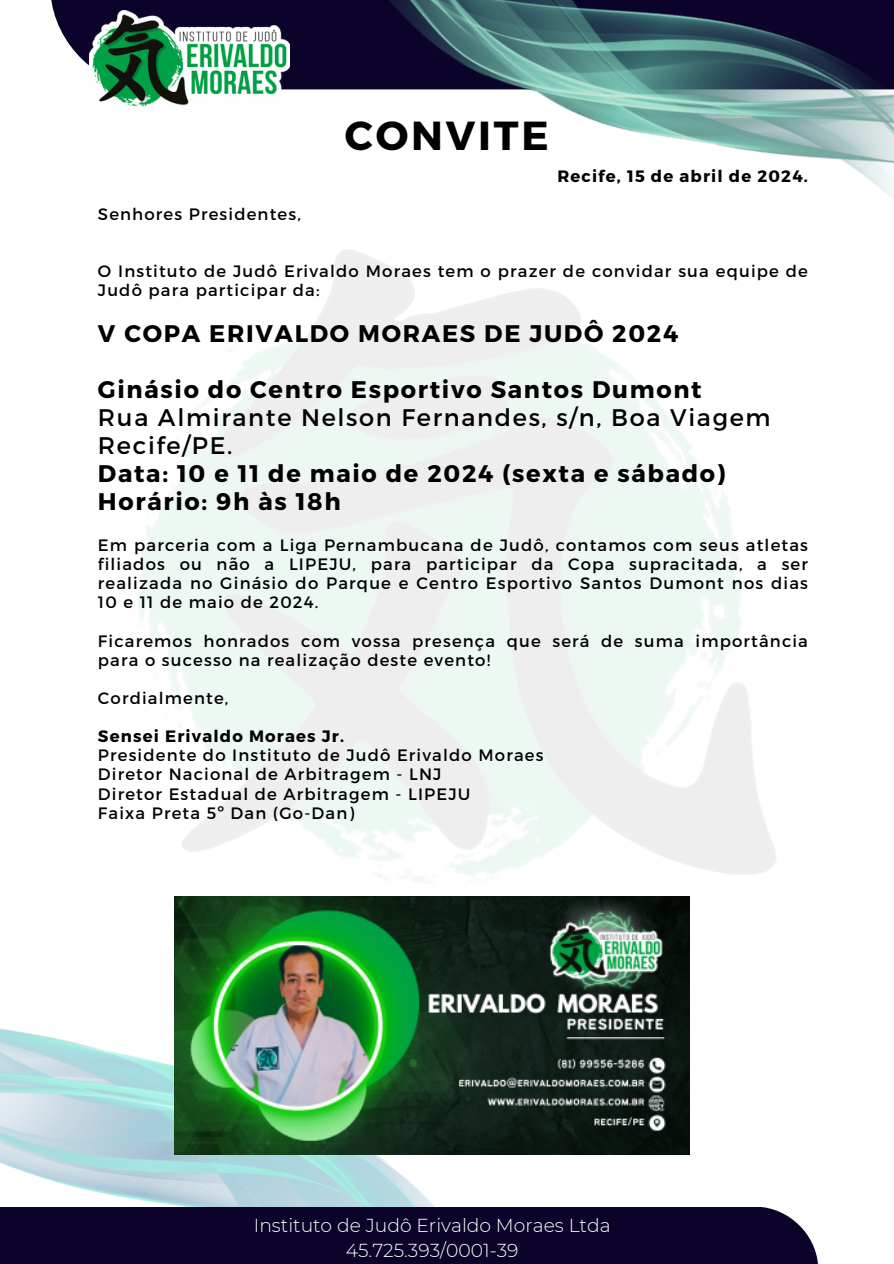
<style>
.page{position:relative;width:894px;height:1264px;background:#fff}
.page>*{position:absolute;margin:0;border:0;box-sizing:border-box;transform-origin:0 0}
.t1{font:700 40.5px "Montserrat";letter-spacing:.07em;color:#000}
.t2{font:700 24px/28.2px "Montserrat";letter-spacing:.07em;color:#000}
.t3{font:300 18.75px/25.8px "Montserrat";color:#fff;text-align:center}
.t4{font:16.5px/19.2px "Montserrat";letter-spacing:.07em;color:#000}
.t5{font:700 16.5px "Montserrat";letter-spacing:.07em;color:#000}
.s1{font-weight:400}
</style>
<div class="page">
<svg style="left:51px;top:0;width:250px;height:89px;fill:#0b0329"></svg>
<img style="left:301px;top:0;width:592px;height:198px">
<img style="left:0;top:923px;width:558px;height:283px">
<div style="left:0;top:1206px;width:828px;height:57px;background:#0b0329"></div>
<img style="left:89px;top:11px;width:201px;height:96px">
<img style="left:138px;top:250px;width:638px;height:650px">
<img style="left:175px;top:896px;width:514px;height:258px">
<p class="t4" style="left:98px;top:204px;width:204px">Senhores Presidentes,</p>
<p class="t1" style="left:344px;top:109px;width:205px">CONVITE</p>
<h5 class="t5" style="left:557px;top:165px;width:252px">Recife, 15 de abril de 2024.</h5>
<p class="t4" style="left:98px;top:261px;width:711px">O Instituto de Judô Erivaldo Moraes tem o prazer de convidar sua equipe de<br>Judô para participar da:</p>
<h2 class="t2" style="left:98px;top:318px;width:581px">V COPA ERIVALDO MORAES DE JUDÔ 2024</h2>
<h3 class="t2" style="left:98px;top:374px;width:674px">Ginásio do Centro Esportivo Santos Dumont<br><span class="s1">Rua Almirante Nelson Fernandes, s/n, Boa Viagem<br>Recife/PE.<br></span>Data: 10 e 11 de maio de 2024 (sexta e sábado)<br>Horário: 9h às 18h</h3>
<p class="t4" style="left:98px;top:534px;width:711px;text-align:justify">Em parceria com a Liga Pernambucana de Judô, contamos com seus atletas filiados ou não a LIPEJU, para participar da Copa supracitada, a ser realizada no Ginásio do Parque e Centro Esportivo Santos Dumont nos dias 10 e 11 de maio de 2024.</p>
<p class="t4" style="left:98px;top:630px;width:711px">Ficaremos honrados com vossa presença que será de suma importância para o sucesso na realização deste evento!</p>
<p class="t4" style="left:98px;top:687px;width:132px">Cordialmente,</p>
<p class="t5" style="left:98px;top:725px;width:247px">Sensei Erivaldo Moraes Jr.</p>
<p class="t4" style="left:98px;top:745px;width:447px">Presidente do Instituto de Judô Erivaldo Moraes</p>
<p class="t4" style="left:98px;top:764px;width:345px">Diretor Nacional de Arbitragem - LNJ</p>
<p class="t4" style="left:98px;top:783px;width:374px">Diretor Estadual de Arbitragem - LIPEJU</p>
<p class="t4" style="left:98px;top:802px;width:257px">Faixa Preta 5º Dan (Go-Dan)</p>
<p class="t3" style="left:254px;top:1211px;width:358px">Instituto de Judô Erivaldo Moraes Ltda<br>45.725.393/0001-39</p>
</div>
